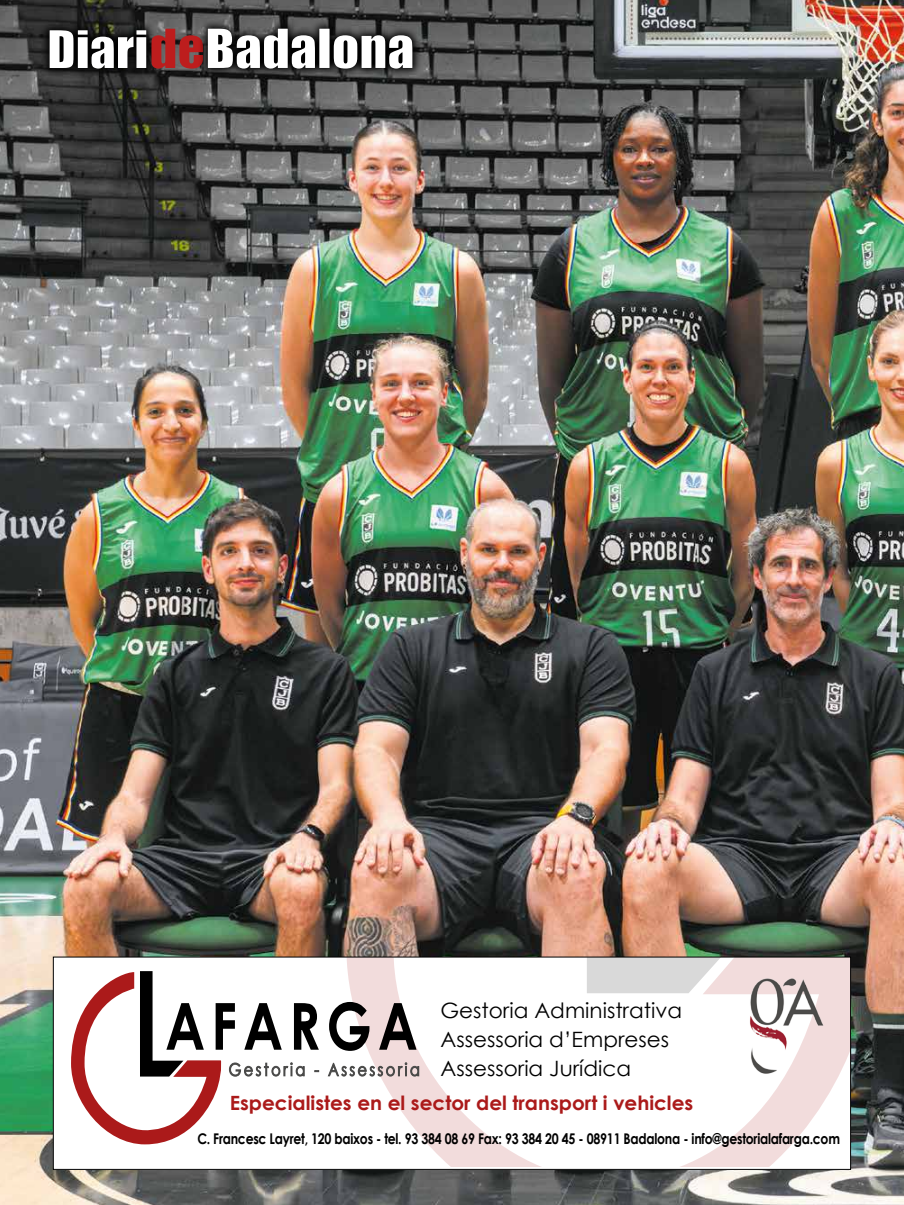
<style>
.page{position:relative;width:904px;height:1205px;background:#fff}
.page>*{position:absolute;margin:0;border:0;box-sizing:border-box;transform-origin:0 0}
.t1{font:21.12px/29.1px "Century Gothic";color:#000}
.t2{font:700 19.62px "Century Gothic";color:#ab1a1a}
.t3{font:700 14.75px "Century Gothic";letter-spacing:-.02em;color:#000;scale:.84 1}
</style>
<div class="page">
<img style="left:0;top:0;width:904px;height:1205px">
<div style="left:53px;top:957px;width:797px;height:209px;background:#fff"></div>
<svg style="left:347px;top:959px;width:501px;height:207px"></svg>
<svg style="left:587px;top:959px;width:151px;height:34px;background:#dfdcdc"></svg>
<svg style="left:71px;top:971px;width:348px;height:173px"></svg>
<img style="left:740px;top:967px;width:94px;height:116px">
<svg style="left:40px;top:21px;width:116px;height:57px;background:#282827"></svg>
<svg style="left:198px;top:19px;width:224px;height:59px;background:#434343"></svg>
<svg style="left:50px;top:29px;width:265px;height:40px"></svg>
<div style="left:319px;top:29px;width:10px;height:39px;background:#fff"></div>
<svg style="left:334px;top:35px;width:78px;height:34px"></svg>
<h1 class="t1" style="left:440px;top:995px;width:243px">Gestoria Administrativa<br>Assessoria d’Empreses<br>Assessoria Jurídica</h1>
<h2 class="t2" style="left:230px;top:1090px;width:465px">Especialistes en el sector del transport i vehicles</h2>
<p class="t3" style="left:197px;top:1130px;width:766px">C. Francesc Layret, 120 baixos - tel. 93 384 08 69 Fax: 93 384 20 45 - 08911 Badalona - info@gestorialafarga.com</p>
</div>
